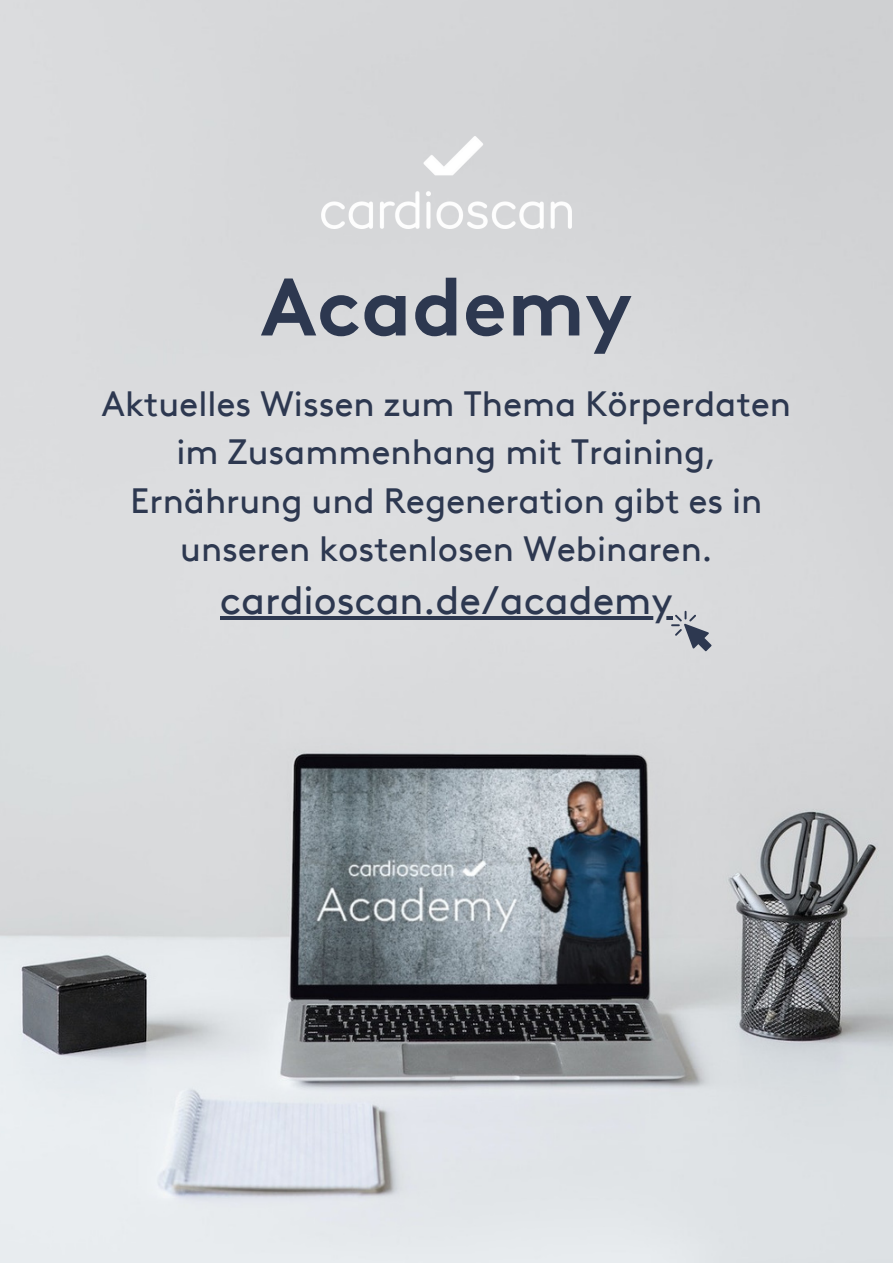
<style>
.page{position:relative;width:893px;height:1264px;background:#fff}
.page>*{position:absolute;margin:0;border:0;box-sizing:border-box;transform-origin:0 0}
.t1{font:700 81.3px "Brown LL";color:#2d3850}
.t2{font:39.6px "Brown LLTT";color:#2d3850}
.t3{font:35.1px/48.3px "Brown LLTT";color:#2d3850;text-align:center}
</style>
<div class="page">
<img style="left:0;top:0;width:892px;height:1262px">
<hr style="left:220px;top:616px;width:452px;height:3px;background:#2d3850">
<svg style="left:671px;top:611px;width:40px;height:40px;background:#a6aab3"></svg>
<img style="left:321px;top:136px;width:250px;height:92px">
<h1 class="t1" style="left:260px;top:274px;width:373px">Academy</h1>
<p class="t3" style="left:101px;top:383px;width:691px">Aktuelles Wissen zum Thema Körperdaten im Zusammenhang mit Training, Ernährung und Regeneration gibt es in unseren kostenlosen Webinaren.</p>
<p class="t2" style="left:220px;top:584px;width:454px">cardioscan.de/academy</p>
</div>
